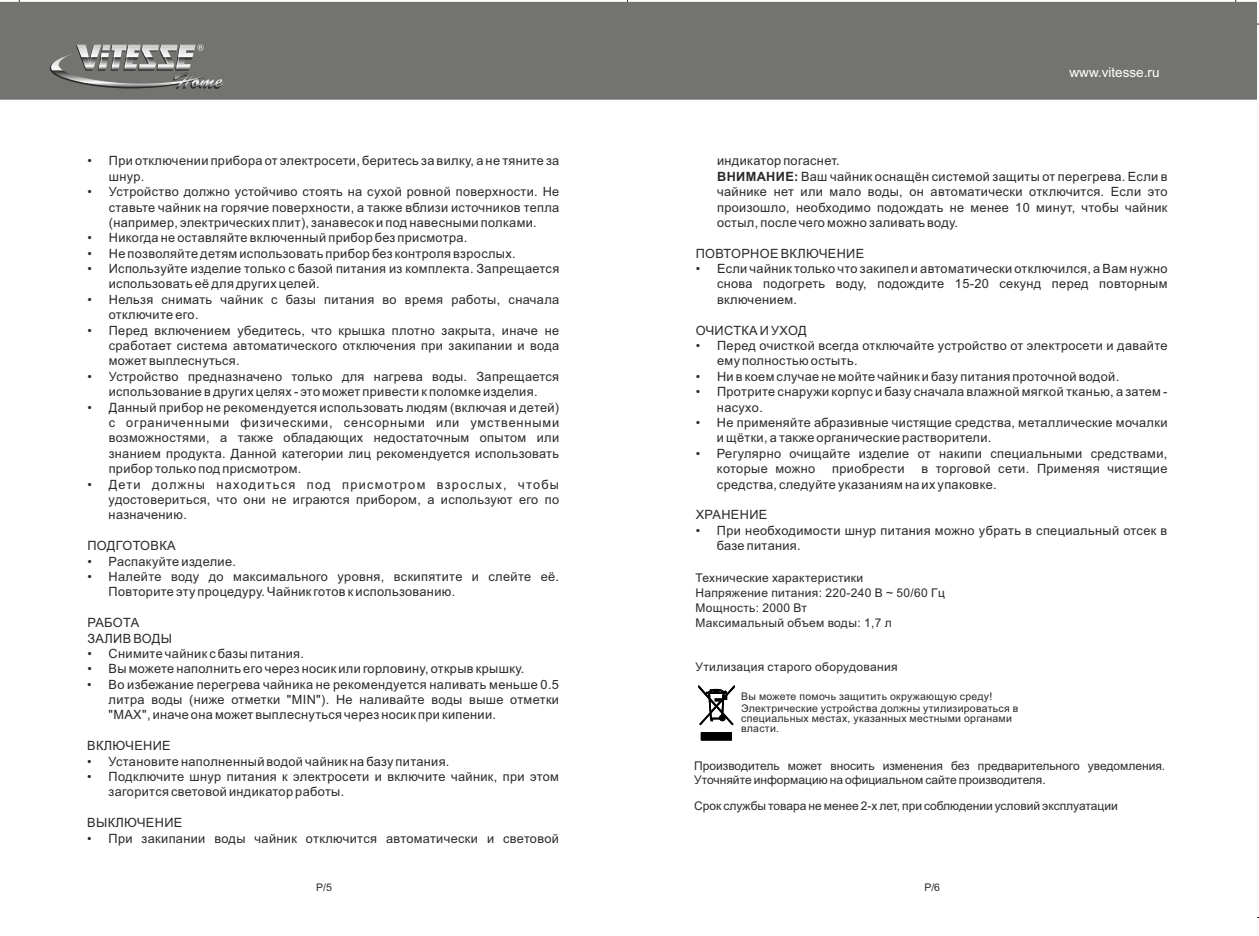
<style>
.page{position:relative;width:1259px;height:936px;background:#fff}
.page>*{position:absolute;margin:0;border:0;box-sizing:border-box;transform-origin:0 0}
.t1{font:13.5px "Arial";color:#fff}
.t2{font:12.75px/15.5px "Arial";letter-spacing:.03em;color:#2b2929}
.t3{font:12px/13.4px "Arial";color:#2b2929}
.t4{font:12px/14.7px "Arial";letter-spacing:.03em;color:#2b2929}
.t5{font:10.5px/11.7px "Arial";letter-spacing:.03em;color:#2b2929}
.s1{font-weight:700}
</style>
<div class="page">
<div style="left:0;top:2px;width:1257px;height:98px;background:#737370"></div>
<svg style="left:50px;top:45px;width:172px;height:44px"></svg>
<svg style="left:701px;top:732px;width:31px;height:8px"></svg>
<svg style="left:698px;top:685px;width:37px;height:40px"></svg>
<p class="t2" style="left:109px;top:154px;width:452px;text-indent:-21px">• При отключении прибора от электросети, беритесь за вилку, а не тяните за шнур.</p>
<p class="t2" style="left:109px;top:185px;width:452px;text-align:justify;text-indent:-21px">• Устройство должно устойчиво стоять на сухой ровной поверхности. Не ставьте чайник на горячие поверхности, а также вблизи источников тепла (например, электрических плит), занавесок и под навесными полками.</p>
<p class="t2" style="left:88px;top:231px;width:381px">• Никогда не оставляйте включенный прибор без присмотра.</p>
<p class="t2" style="left:88px;top:247px;width:430px">• Не позволяйте детям использовать прибор без контроля взрослых.</p>
<p class="t2" style="left:109px;top:262px;width:452px;text-indent:-21px">• Используйте изделие только с базой питания из комплекта. Запрещается использовать её для других целей.</p>
<p class="t2" style="left:109px;top:293px;width:452px;text-indent:-21px">• Нельзя снимать чайник с базы питания во время работы, сначала отключите его.</p>
<p class="t2" style="left:109px;top:323px;width:452px;text-align:justify;text-indent:-21px">• Перед включением убедитесь, что крышка плотно закрыта, иначе не сработает система автоматического отключения при закипании и вода может выплеснуться.</p>
<p class="t2" style="left:87px;top:370px;width:473px;text-align:center">• Устройство предназначено только для нагрева воды. Запрещается использование в других целях - это может привести к поломке изделия.</p>
<p class="t2" style="left:109px;top:400px;width:452px;text-align:justify;text-indent:-21px">• Данный прибор не рекомендуется использовать людям (включая и детей) с ограниченными физическими, сенсорными или умственными возможностями, а также обладающих недостаточным опытом или знанием продукта. Данной категории лиц рекомендуется использовать прибор только под присмотром.</p>
<p class="t2" style="left:109px;top:477px;width:452px;text-align:justify;text-indent:-21px">• Дети должны находиться под присмотром взрослых, чтобы удостовериться, что они не играются прибором, а используют его по назначению.</p>
<p class="t2" style="left:87px;top:539px;width:90px">ПОДГОТОВКА</p>
<p class="t2" style="left:87px;top:554px;width:150px">• Распакуйте изделие.</p>
<p class="t2" style="left:109px;top:570px;width:452px;text-indent:-21px">• Налейте воду до максимального уровня, вскипятите и слейте её.<br>Повторите эту процедуру. Чайник готов к использованию.</p>
<p class="t2" style="left:87px;top:616px;width:86px">РАБОТА<br>ЗАЛИВ ВОДЫ</p>
<p class="t2" style="left:87px;top:646px;width:218px">• Снимите чайник с базы питания.</p>
<p class="t2" style="left:87px;top:662px;width:438px">• Вы можете наполнить его через носик или горловину, открыв крышку.</p>
<p class="t2" style="left:109px;top:677px;width:452px;text-align:justify;text-indent:-21px">• Во избежание перегрева чайника не рекомендуется наливать меньше 0.5 литра воды (ниже отметки "MIN"). Не наливайте воды выше отметки "MAX", иначе она может выплеснуться через носик при кипении.</p>
<p class="t2" style="left:87px;top:739px;width:85px">ВКЛЮЧЕНИЕ</p>
<p class="t2" style="left:87px;top:754px;width:364px">• Установите наполненный водой чайник на базу питания.</p>
<p class="t2" style="left:109px;top:770px;width:452px;text-indent:-21px">• Подключите шнур питания к электросети и включите чайник, при этом загорится световой индикатор работы.</p>
<p class="t2" style="left:87px;top:816px;width:97px">ВЫКЛЮЧЕНИЕ</p>
<p class="t2" style="left:87px;top:831px;width:473px">• При закипании воды чайник отключится автоматически и световой</p>
<p class="t1" style="left:1069px;top:67px;width:92px">www.vitesse.ru</p>
<p class="t2" style="left:717px;top:154px;width:452px">индикатор погаснет.<br><span class="s1">ВНИМАНИЕ:</span> Ваш чайник оснащён системой защиты от перегрева. Если в чайнике нет или мало воды, он автоматически отключится. Если это произошло, необходимо подождать не менее 10 минут, чтобы чайник остыл, после чего можно заливать воду.</p>
<p class="t2" style="left:696px;top:247px;width:170px">ПОВТОРНОЕ ВКЛЮЧЕНИЕ</p>
<p class="t2" style="left:717px;top:262px;width:452px;text-align:justify;text-indent:-21px">• Если чайник только что закипел и автоматически отключился, а Вам нужно снова подогреть воду, подождите 15-20 секунд перед повторным включением.</p>
<p class="t2" style="left:696px;top:323px;width:112px">ОЧИСТКА И УХОД</p>
<p class="t2" style="left:717px;top:339px;width:452px;text-indent:-21px">• Перед очисткой всегда отключайте устройство от электросети и давайте ему полностью остыть.</p>
<p class="t2" style="left:696px;top:370px;width:425px">• Ни в коем случае не мойте чайник и базу питания проточной водой.</p>
<p class="t2" style="left:717px;top:385px;width:452px;text-indent:-21px">• Протрите снаружи корпус и базу сначала влажной мягкой тканью, а затем - насухо.</p>
<p class="t2" style="left:717px;top:416px;width:452px;text-indent:-21px">• Не применяйте абразивные чистящие средства, металлические мочалки и щётки, а также органические растворители.</p>
<p class="t2" style="left:717px;top:446px;width:452px;text-indent:-21px">• Регулярно очищайте изделие от накипи специальными средствами, которые можно</p>
<p class="t2" style="left:832px;top:462px;width:74px">приобрести</p>
<p class="t2" style="left:717px;top:462px;width:452px;text-indent:204px">в торговой сети. Применяя чистящие средства, следуйте указаниям на их упаковке.</p>
<p class="t2" style="left:695px;top:508px;width:73px">ХРАНЕНИЕ</p>
<p class="t2" style="left:717px;top:523px;width:452px;text-indent:-21px">• При необходимости шнур питания можно убрать в специальный отсек в базе питания.</p>
<p class="t4" style="left:695px;top:572px;width:251px">Технические характеристики<br>Напряжение питания: 220-240 В ~ 50/60 Гц<br>Мощность: 2000 Вт<br>Максимальный объем воды: 1,7 л</p>
<p class="t4" style="left:695px;top:660px;width:204px">Утилизация старого оборудования</p>
<p class="t5" style="left:741px;top:691px;width:279px">Вы можете помочь защитить окружающую среду!<br>Электрические устройства должны утилизироваться в</p>
<p class="t5" style="left:741px;top:714px;width:272px;line-height:9.9px">специальных местах, указанных местными органами власти.</p>
<p class="t3" style="left:694px;top:760px;width:472px">Производитель может вносить изменения без предварительного уведомления.<br>Уточняйте информацию на официальном сайте производителя.</p>
<p class="t3" style="left:694px;top:800px;width:425px">Срок службы товара не менее 2-х лет, при соблюдении условий эксплуатации</p>
<p class="t5" style="left:316px;top:882px;width:17px">P/5</p>
<p class="t5" style="left:924px;top:882px;width:17px">P/6</p>
</div>
